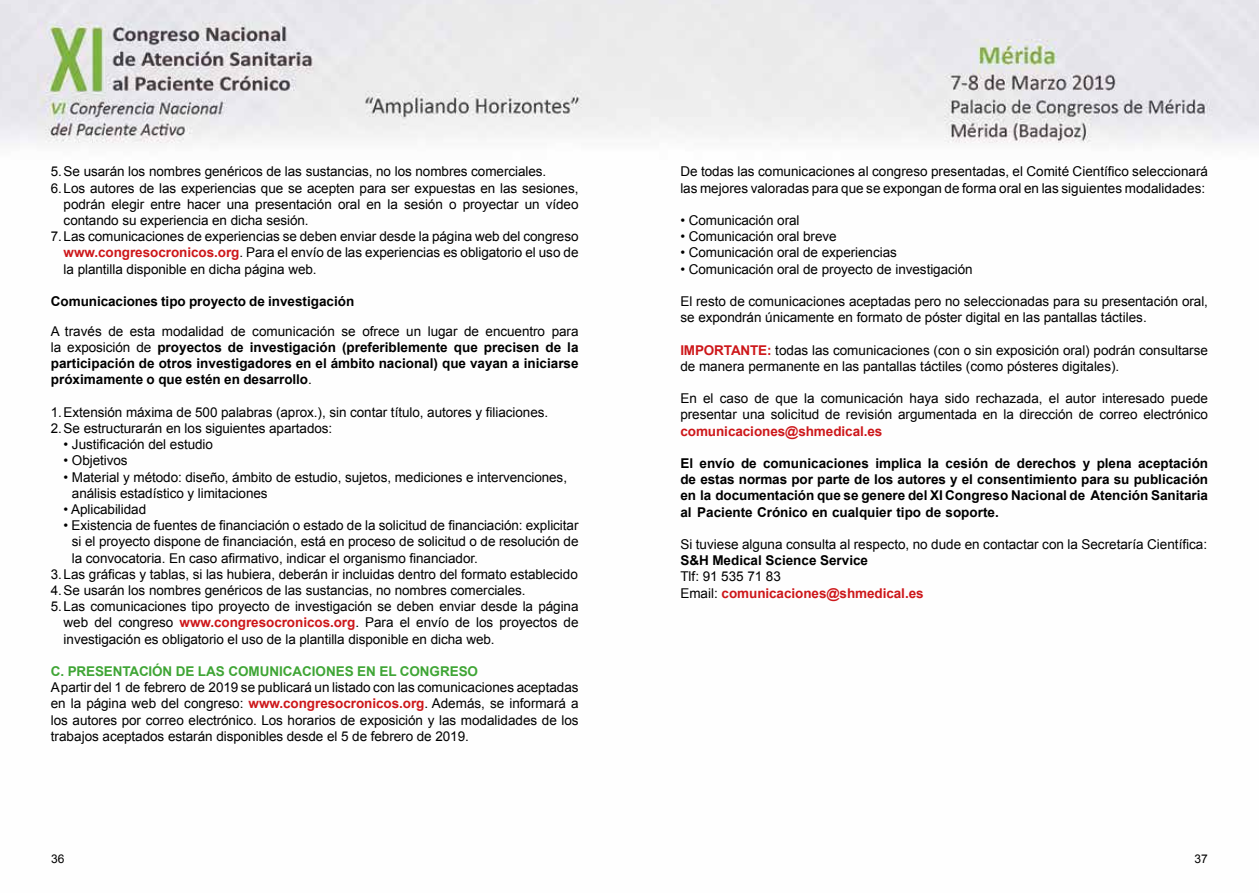
<style>
.page{position:relative;width:1259px;height:893px;background:#fff}
.page>*{position:absolute;margin:0;border:0;box-sizing:border-box;transform-origin:0 0}
.t1{font:13.5px/16.2px "Arial";letter-spacing:-.005em;color:#000}
.t2{font:700 13.5px/16.2px "Arial";color:#000;text-align:justify}
.t3{font:700 13.5px/16.2px "Arial";letter-spacing:-.005em;color:#cd171a}
.t4{font:700 13.5px "Arial";letter-spacing:-.005em;color:#3fa535}
.t5{font:12px "Arial";color:#000}
.s1{font-weight:700;color:#cd171a}
.s2{font-weight:400}
.s3{font-weight:400;color:#000}
</style>
<div class="page">
<img style="left:0;top:0;width:1259px;height:144px">
<p class="t1" style="left:51px;top:164px;width:497px">5.Se usarán los nombres genéricos de las sustancias, no los nombres comerciales.</p>
<p class="t1" style="left:51px;top:180px;width:529px">6.Los autores de las experiencias que se acepten para ser expuestas en las sesiones,</p>
<p class="t1" style="left:64px;top:196px;width:516px">podrán elegir entre hacer una presentación oral en la sesión o proyectar un vídeo</p>
<p class="t1" style="left:64px;top:212px;width:246px">contando su experiencia en dicha sesión.</p>
<p class="t1" style="left:51px;top:228px;width:529px">7.Las comunicaciones de experiencias se deben enviar desde la página web del congreso</p>
<p class="t1" style="left:64px;top:245px;width:516px"><span class="s1">www.congresocronicos.org</span>. Para el envío de las experiencias es obligatorio el uso de</p>
<p class="t1" style="left:64px;top:261px;width:254px">la plantilla disponible en dicha página web.</p>
<p class="t2" style="left:51px;top:294px;width:305px">Comunicaciones tipo proyecto de investigación</p>
<p class="t2" style="left:51px;top:323px;width:529px"><span class="s2">A través de esta modalidad de comunicación se ofrece un lugar de encuentro para la exposición de</span> proyectos de investigación (preferiblemente que precisen de la participación de otros investigadores en el ámbito nacional) que vayan a iniciarse próximamente o que estén en desarrollo<span class="s2">.</span></p>
<p class="t1" style="left:51px;top:404px;width:499px">1.Extensión máxima de 500 palabras (aprox.), sin contar título, autores y filiaciones.<br>2.Se estructurarán en los siguientes apartados:</p>
<p class="t1" style="left:64px;top:436px;width:151px">• Justificación del estudio</p>
<p class="t1" style="left:64px;top:453px;width:66px">• Objetivos</p>
<p class="t1" style="left:72px;top:469px;width:497px;text-indent:-8px">• Material y método: diseño, ámbito de estudio, sujetos, mediciones e intervenciones, análisis estadístico y limitaciones</p>
<p class="t1" style="left:64px;top:501px;width:84px">• Aplicabilidad</p>
<p class="t1" style="left:64px;top:517px;width:516px">• Existencia de fuentes de financiación o estado de la solicitud de financiación: explicitar</p>
<p class="t1" style="left:72px;top:534px;width:508px">si el proyecto dispone de financiación, está en proceso de solicitud o de resolución de</p>
<p class="t1" style="left:72px;top:550px;width:407px">la convocatoria. En caso afirmativo, indicar el organismo financiador.</p>
<p class="t1" style="left:51px;top:566px;width:528px">3.Las gráficas y tablas, si las hubiera, deberán ir incluidas dentro del formato establecido</p>
<p class="t1" style="left:51px;top:582px;width:476px">4.Se usarán los nombres genéricos de las sustancias, no nombres comerciales.</p>
<p class="t1" style="left:51px;top:598px;width:529px">5.Las comunicaciones tipo proyecto de investigación se deben enviar desde la página</p>
<p class="t1" style="left:64px;top:615px;width:516px">web del congreso <span class="s1">www.congresocronicos.org</span>. Para el envío de los proyectos de</p>
<p class="t1" style="left:64px;top:631px;width:432px">investigación es obligatorio el uso de la plantilla disponible en dicha web.</p>
<p class="t4" style="left:51px;top:662px;width:429px">C. PRESENTACIÓN DE LAS COMUNICACIONES EN EL CONGRESO</p>
<p class="t1" style="left:51px;top:679px;width:529px;text-align:justify">A partir del 1 de febrero de 2019 se publicará un listado con las comunicaciones aceptadas en la página web del congreso: <span class="s1">www.congresocronicos.org</span>. Además, se informará a los autores por correo electrónico. Los horarios de exposición y las modalidades de los trabajos aceptados estarán disponibles desde el 5 de febrero de 2019.</p>
<p class="t1" style="left:680px;top:164px;width:529px">De todas las comunicaciones al congreso presentadas, el Comité Científico seleccionará las mejores valoradas para que se expongan de forma oral en las siguientes modalidades:</p>
<p class="t1" style="left:680px;top:212px;width:121px">• Comunicación oral</p>
<p class="t1" style="left:680px;top:228px;width:158px">• Comunicación oral breve</p>
<p class="t1" style="left:680px;top:245px;width:218px">• Comunicación oral de experiencias</p>
<p class="t1" style="left:680px;top:261px;width:294px">• Comunicación oral de proyecto de investigación</p>
<p class="t1" style="left:680px;top:293px;width:529px">El resto de comunicaciones aceptadas pero no seleccionadas para su presentación oral, se expondrán únicamente en formato de póster digital en las pantallas táctiles.</p>
<p class="t1" style="left:680px;top:342px;width:529px"><span class="s1">IMPORTANTE:</span> todas las comunicaciones (con o sin exposición oral) podrán consultarse de manera permanente en las pantallas táctiles (como pósteres digitales).</p>
<p class="t1" style="left:680px;top:390px;width:529px">En el caso de que la comunicación haya sido rechazada, el autor interesado puede presentar una solicitud de revisión argumentada en la dirección de correo electrónico</p>
<p class="t3" style="left:680px;top:423px;width:203px">comunicaciones@shmedical.es</p>
<p class="t2" style="left:680px;top:456px;width:529px">El envío de comunicaciones implica la cesión de derechos y plena aceptación de estas normas por parte de los autores y el consentimiento para su publicación en la documentación que se genere del XI Congreso Nacional de Atención Sanitaria al Paciente Crónico en cualquier tipo de soporte.</p>
<p class="t1" style="left:680px;top:536px;width:528px">Si tuviese alguna consulta al respecto, no dude en contactar con la Secretaría Científica:</p>
<p class="t2" style="left:680px;top:553px;width:189px">S&amp;H Medical Science Service</p>
<p class="t3" style="left:680px;top:569px;width:245px"><span class="s3">Tlf: 91 535 71 83<br>Email:</span> comunicaciones@shmedical.es</p>
<p class="t5" style="left:51px;top:851px;width:15px">36</p>
<p class="t5" style="left:1194px;top:851px;width:15px">37</p>
</div>
